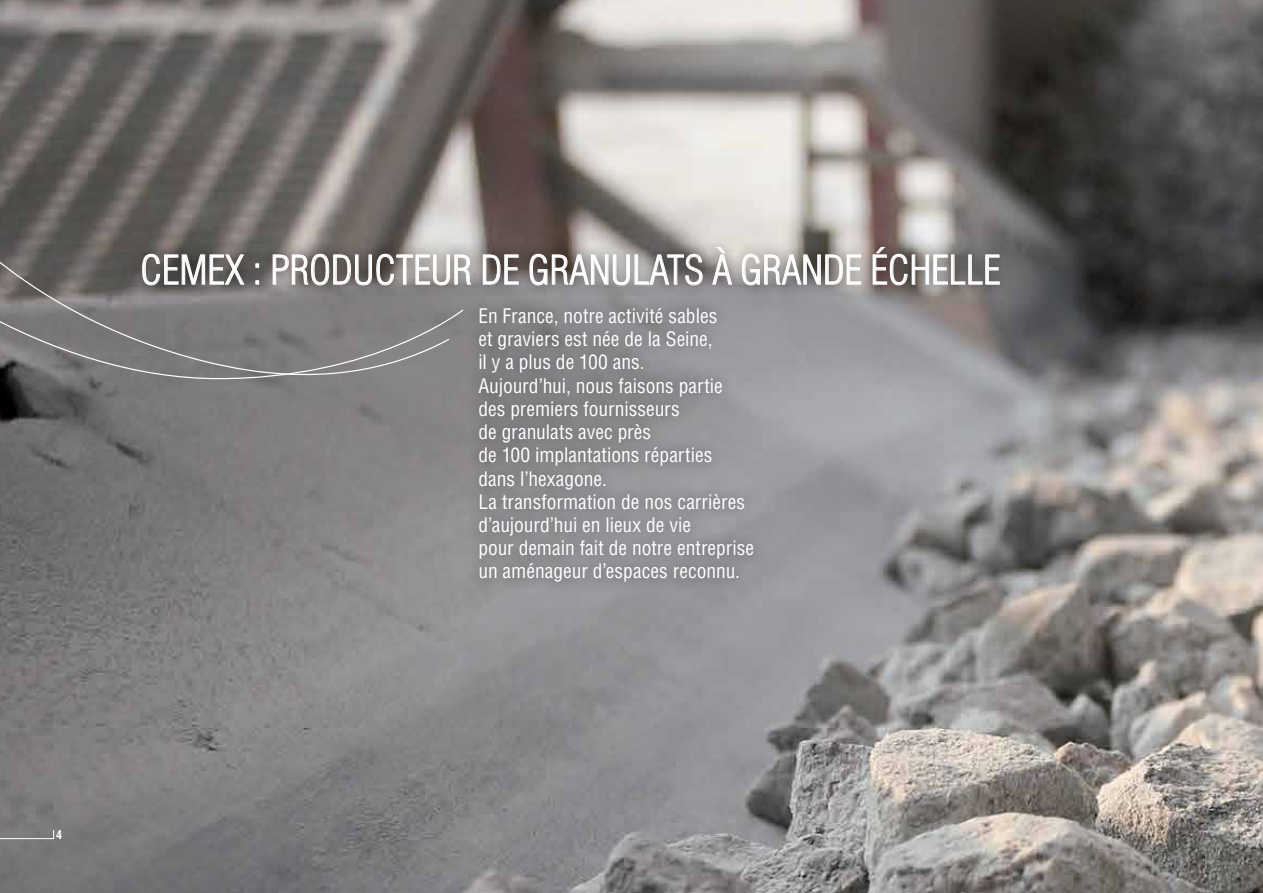
<style>
.page{position:relative;width:1263px;height:893px;background:#fff}
.page>*{position:absolute;margin:0;border:0;box-sizing:border-box;transform-origin:0 0}
.t1{font:300 condensed 39px "Helvetica";color:#fff}
.t2{font:condensed 19.5px/23.2px "Helvetica";color:#fff}
.t3{font:700 condensed 12px "Helvetica";color:#fff}
</style>
<div class="page">
<img style="left:0;top:0;width:1263px;height:893px">
<svg style="left:0;top:829px;width:54px;height:10px"></svg>
<svg style="left:451px;top:307px;width:14px;height:73px"></svg>
<svg style="left:0;top:249px;width:451px;height:141px;background:#7c7a7a"></svg>
<div style="left:466px;top:293px;width:301px;height:302px;background:#000;opacity:.5"></div>
<div style="left:128px;top:234px;width:884px;height:65px;background:#000;opacity:.75"></div>
<svg style="left:142px;top:254px;width:103px;height:31px;background:#7b7978"></svg>
<svg style="left:256px;top:264px;width:3px;height:4px"></svg>
<svg style="left:256px;top:280px;width:3px;height:4px"></svg>
<svg style="left:273px;top:254px;width:198px;height:31px;background:#999593"></svg>
<svg style="left:483px;top:254px;width:36px;height:31px"></svg>
<svg style="left:529px;top:254px;width:174px;height:31px;background:#9a9897"></svg>
<svg style="left:712px;top:247px;width:20px;height:38px"></svg>
<svg style="left:742px;top:254px;width:119px;height:31px;background:#aaa8a6"></svg>
<svg style="left:873px;top:247px;width:127px;height:38px;background:#8b8684"></svg>
<h1 class="t1" style="left:140px;top:247px;width:862px">CEMEX : PRODUCTEUR DE GRANULATS À GRANDE ÉCHELLE</h1>
<p class="t2" style="left:478px;top:304px;width:277px">En France, notre activité sables<br>et graviers est née de la Seine,<br>il y a plus de 100 ans.<br>Aujourd’hui, nous faisons partie des premiers fournisseurs<br>de granulats avec près<br>de 100 implantations réparties<br>dans l’hexagone.<br>La transformation de nos carrières d’aujourd’hui en lieux de vie<br>pour demain fait de notre entreprise un aménageur d’espaces reconnu.</p>
<p class="t3" style="left:56px;top:827px;width:7px">4</p>
</div>
